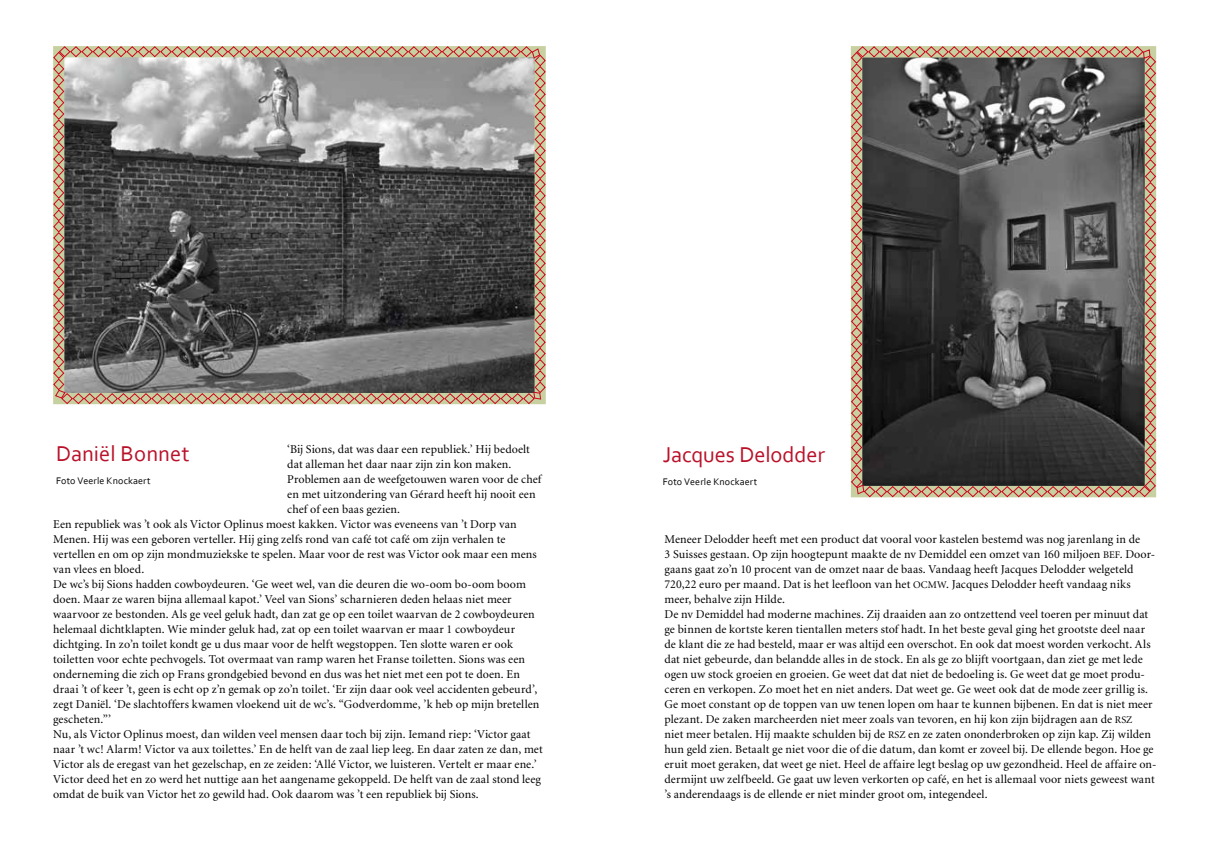
<style>
.page{position:relative;width:1205px;height:851px;background:#fff}
.page>*{position:absolute;margin:0;border:0;box-sizing:border-box;transform-origin:0 0}
.t1{font:22.5px "Corbel";color:#b91129}
.t2{font:12px/15px "Minion";letter-spacing:.005em;color:#000}
.t3{font:10px "Corbel";letter-spacing:.015em;color:#000}
.s1{font-family:"Minion Regular SC850";font-size:10.25px}
</style>
<div class="page">
<svg style="left:850px;top:46px;width:307px;height:452px;background:#585550"></svg>
<svg style="left:53px;top:46px;width:493px;height:359px;background:#74706c"></svg>
<p class="t2" style="left:287px;top:442px;width:244px">‘Bij Sions, dat was daar een republiek.’ Hij bedoelt</p>
<p class="t2" style="left:287px;top:457px;width:226px">dat alleman het daar naar zijn zin kon maken.</p>
<p class="t2" style="left:287px;top:472px;width:256px">Problemen aan de weefgetouwen waren voor de chef</p>
<p class="t2" style="left:287px;top:487px;width:250px">en met uitzondering van Gérard heeft hij nooit een</p>
<p class="t2" style="left:287px;top:502px;width:114px">chef of een baas gezien.</p>
<p class="t2" style="left:53px;top:517px;width:465px">Een republiek was ’t ook als Victor Oplinus moest kakken. Victor was eveneens van ’t Dorp van</p>
<p class="t2" style="left:53px;top:532px;width:454px">Menen. Hij was een geboren verteller. Hij ging zelfs rond van café tot café om zijn verhalen te</p>
<p class="t2" style="left:53px;top:547px;width:485px">vertellen en om op zijn mondmuziekske te spelen. Maar voor de rest was Victor ook maar een mens</p>
<p class="t2" style="left:53px;top:562px;width:93px">van vlees en bloed.</p>
<p class="t2" style="left:53px;top:577px;width:474px">De wc’s bij Sions hadden cowboydeuren. ‘Ge weet wel, van die deuren die wo-oom bo-oom boom</p>
<p class="t2" style="left:53px;top:592px;width:460px">doen. Maar ze waren bijna allemaal kapot.’ Veel van Sions’ scharnieren deden helaas niet meer</p>
<p class="t2" style="left:53px;top:607px;width:483px">waarvoor ze bestonden. Als ge veel geluk hadt, dan zat ge op een toilet waarvan de 2 cowboydeuren</p>
<p class="t2" style="left:53px;top:622px;width:463px">helemaal dichtklapten. Wie minder geluk had, zat op een toilet waarvan er maar 1 cowboydeur</p>
<p class="t2" style="left:53px;top:637px;width:461px">dichtging. In zo’n toilet kondt ge u dus maar voor de helft wegstoppen. Ten slotte waren er ook</p>
<p class="t2" style="left:53px;top:652px;width:473px">toiletten voor echte pechvogels. Tot overmaat van ramp waren het Franse toiletten. Sions was een</p>
<p class="t2" style="left:53px;top:667px;width:468px">onderneming die zich op Frans grondgebied bevond en dus was het niet met een pot te doen. En</p>
<p class="t2" style="left:53px;top:682px;width:486px">draai ’t of keer ’t, geen is echt op z’n gemak op zo’n toilet. ‘Er zijn daar ook veel accidenten gebeurd’,</p>
<p class="t2" style="left:53px;top:697px;width:488px">zegt Daniël. ‘De slachtoffers kwamen vloekend uit de wc’s. “Godverdomme, ’k heb op mijn bretellen</p>
<p class="t2" style="left:53px;top:712px;width:59px">gescheten.”’</p>
<p class="t2" style="left:53px;top:727px;width:479px">Nu, als Victor Oplinus moest, dan wilden veel mensen daar toch bij zijn. Iemand riep: ‘Victor gaat</p>
<p class="t2" style="left:53px;top:742px;width:491px">naar ’t wc! Alarm! Victor va aux toilettes.’ En de helft van de zaal liep leeg. En daar zaten ze dan, met</p>
<p class="t2" style="left:53px;top:757px;width:485px">Victor als de eregast van het gezelschap, en ze zeiden: ‘Allé Victor, we luisteren. Vertelt er maar ene.’</p>
<p class="t2" style="left:53px;top:772px;width:489px">Victor deed het en zo werd het nuttige aan het aangename gekoppeld. De helft van de zaal stond leeg</p>
<p class="t2" style="left:53px;top:787px;width:427px">omdat de buik van Victor het zo gewild had. Ook daarom was ’t een republiek bij Sions.</p>
<p class="t1" style="left:56px;top:439px;width:135px">Daniël Bonnet</p>
<p class="t3" style="left:56px;top:474px;width:96px">Foto Veerle Knockaert</p>
<p class="t1" style="left:663px;top:440px;width:164px">Jacques Delodder</p>
<p class="t3" style="left:663px;top:475px;width:96px">Foto Veerle Knockaert</p>
<p class="t2" style="left:664px;top:532px;width:493px">Meneer Delodder heeft met een product dat vooral voor kastelen bestemd was nog jarenlang in de<br>3 Suisses gestaan. Op zijn hoogtepunt maakte de nv Demiddel een omzet van 160 miljoen <span class="s1">BEF</span>. Door&shy;gaans gaat zo’n 10 procent van de omzet naar de baas. Vandaag heeft Jacques Delodder welgeteld 720,22 euro per maand. Dat is het leefloon van het <span class="s1">OCMW</span>. Jacques Delodder heeft vandaag niks meer, behalve zijn Hilde.<br>De nv Demiddel had moderne machines. Zij draaiden aan zo ontzettend veel toeren per minuut dat ge binnen de kortste keren tientallen meters stof hadt. In het beste geval ging het grootste deel naar de klant die ze had besteld, maar er was altijd een overschot. En ook dat moest worden verkocht. Als dat niet gebeurde, dan belandde alles in de stock. En als ge zo blijft voortgaan, dan ziet ge met lede ogen uw stock groeien en groeien. Ge weet dat dat niet de bedoeling is. Ge weet dat ge moet produ&shy;ceren en verkopen. Zo moet het en niet anders. Dat weet ge. Ge weet ook dat de mode zeer grillig is.<br>Ge moet constant op de toppen van uw tenen lopen om haar te kunnen bijbenen. En dat is niet meer plezant. De zaken marcheerden niet meer zoals van tevoren, en hij kon zijn bijdragen aan de <span class="s1">RSZ<br></span>niet meer betalen. Hij maakte schulden bij de <span class="s1">RSZ</span> en ze zaten ononderbroken op zijn kap. Zij wilden hun geld zien. Betaalt ge niet voor die of die datum, dan komt er zoveel bij. De ellende begon. Hoe ge eruit moet geraken, dat weet ge niet. Heel de affaire legt beslag op uw gezondheid. Heel de affaire on&shy;dermijnt uw zelfbeeld. Ge gaat uw leven verkorten op café, en het is allemaal voor niets geweest want ’s anderendaags is de ellende er niet minder groot om, integendeel.</p>
</div>
